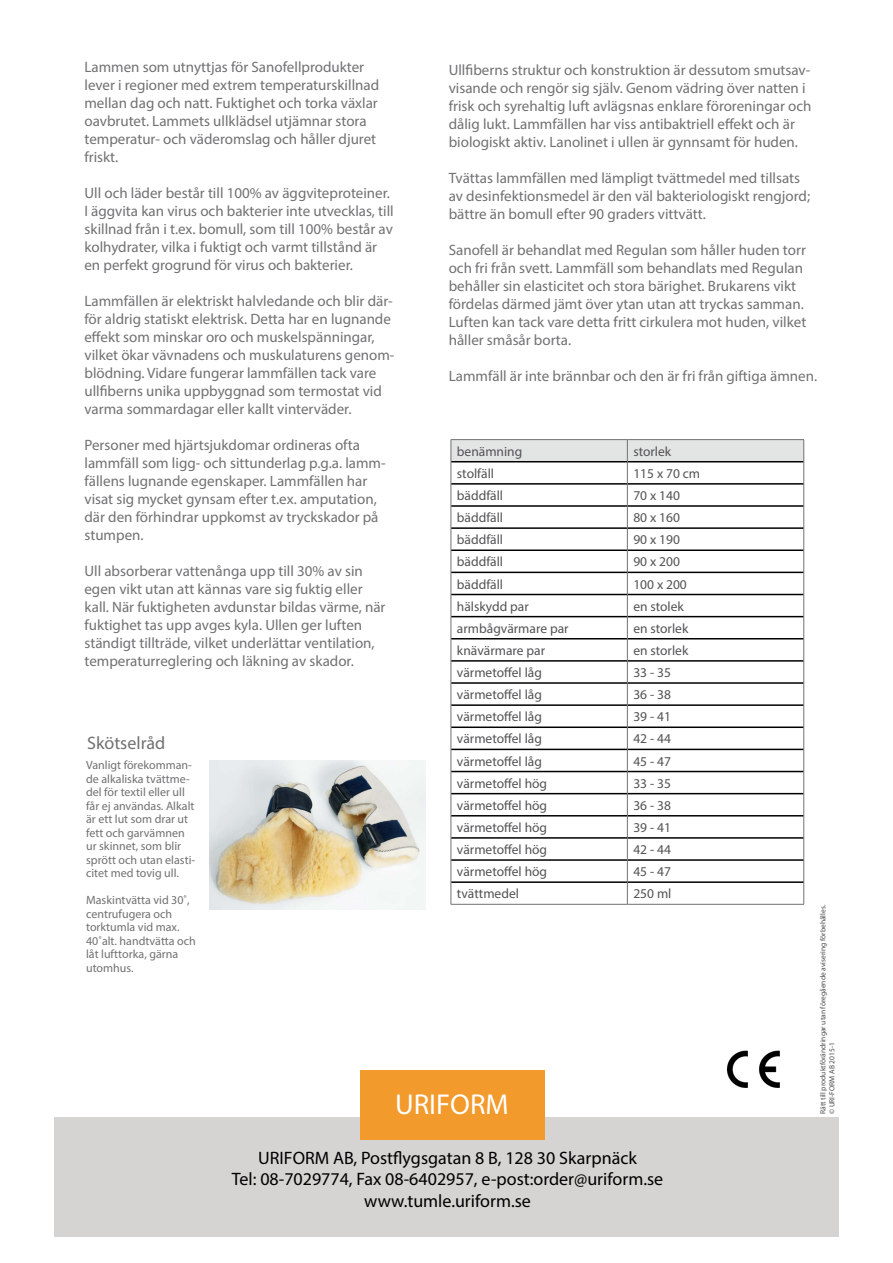
<style>
.page{position:relative;width:893px;height:1263px;background:#fff}
.page>*{position:absolute;margin:0;border:0;box-sizing:border-box;transform-origin:0 0}
.t1{font:28.8px "Myriad Pro";color:#fff}
.t2{font:18px/21.6px "Myriad Pro";color:#000;text-align:center}
.t3{font:18px "Myriad Pro";color:#707172}
.t4{font:15px/18px "Myriad Pro";color:#707172}
.t5{font:13.5px "Myriad Pro";color:#535355}
.t6{font:12px/13.5px "Myriad Pro";color:#707172}
.t7{font:7.5px/9px "Myriad Pro";color:#4b4b4d}
</style>
<div class="page">
<hr style="left:451px;top:439px;width:176px;height:1px;background:#707172">
<hr style="left:627px;top:439px;width:177px;height:1px;background:#707172">
<svg style="left:451px;top:440px;width:353px;height:464px"></svg>
<hr style="left:451px;top:904px;width:176px;height:1px;background:#707172">
<hr style="left:627px;top:904px;width:177px;height:1px;background:#707172">
<div style="left:54px;top:1117px;width:785px;height:119px;background:#d6d4d2"></div>
<div style="left:360px;top:1070px;width:184px;height:70px;background:#f39a2c"></div>
<img style="left:727px;top:1050px;width:53px;height:38px">
<img style="left:209px;top:760px;width:217px;height:150px">
<p class="t4" style="left:84px;top:58px;width:296px">Lammen som utnyttjas för Sanofellprodukter lever i regioner med extrem temperaturskillnad mellan dag och natt. Fuktighet och torka växlar oavbrutet. Lammets ullklädsel utjämnar stora temperatur- och väderomslag och håller djuret friskt.</p>
<p class="t4" style="left:84px;top:184px;width:311px">Ull och läder består till 100% av äggviteproteiner.<br>I äggvita kan virus och bakterier inte utvecklas, till skillnad från i t.ex. bomull, som till 100% består av kolhydrater, vilka i fuktigt och varmt tillstånd är en perfekt grogrund för virus och bakterier.</p>
<p class="t4" style="left:84px;top:292px;width:312px">Lammfällen är elektriskt halvledande och blir där&shy;för aldrig statiskt elektrisk. Detta har en lugnande effekt som minskar oro och muskelspänningar, vilket ökar vävnadens och muskulaturens genom&shy;blödning. Vidare fungerar lammfällen tack vare ullfiberns unika uppbyggnad som termostat vid varma sommardagar eller kallt vinterväder.</p>
<p class="t4" style="left:84px;top:436px;width:303px">Personer med hjärtsjukdomar ordineras ofta lammfäll som ligg- och sittunderlag p.g.a. lamm&shy;fällens lugnande egenskaper. Lammfällen har visat sig mycket gynsam efter t.ex. amputation, där den förhindrar uppkomst av tryckskador på stumpen.</p>
<p class="t4" style="left:84px;top:562px;width:302px">Ull absorberar vattenånga upp till 30% av sin egen vikt utan att kännas vare sig fuktig eller kall. När fuktigheten avdunstar bildas värme, när fuktighet tas upp avges kyla. Ullen ger luften ständigt tillträde, vilket underlättar ventilation, temperaturreglering och läkning av skador.</p>
<p class="t4" style="left:449px;top:61px;width:364px">Ullfiberns struktur och konstruktion är dessutom smutsav&shy;visande och rengör sig själv. Genom vädring över natten i frisk och syrehaltig luft avlägsnas enklare föroreningar och dålig lukt. Lammfällen har viss antibaktriell effekt och är biologiskt aktiv. Lanolinet i ullen är gynnsamt för huden.</p>
<p class="t4" style="left:449px;top:169px;width:363px">Tvättas lammfällen med lämpligt tvättmedel med tillsats av desinfektionsmedel är den väl bakteriologiskt rengjord; bättre än bomull efter 90 graders vittvätt.</p>
<p class="t4" style="left:449px;top:241px;width:359px">Sanofell är behandlat med Regulan som håller huden torr och fri från svett. Lammfäll som behandlats med Regulan behåller sin elasticitet och stora bärighet. Brukarens vikt fördelas därmed jämt över ytan utan att tryckas samman.<br>Luften kan tack vare detta fritt cirkulera mot huden, vilket håller småsår borta.</p>
<p class="t4" style="left:449px;top:367px;width:370px">Lammfäll är inte brännbar och den är fri från giftiga ämnen.</p>
<p class="t5" style="left:457px;top:443px;width:67px">benämning</p>
<p class="t5" style="left:633px;top:443px;width:39px">storlek</p>
<p class="t5" style="left:457px;top:465px;width:39px">stolfäll</p>
<p class="t5" style="left:633px;top:465px;width:68px">115 x 70 cm</p>
<p class="t5" style="left:457px;top:487px;width:48px">bäddfäll</p>
<p class="t5" style="left:633px;top:487px;width:48px">70 x 140</p>
<p class="t5" style="left:457px;top:509px;width:48px">bäddfäll</p>
<p class="t5" style="left:633px;top:509px;width:48px">80 x 160</p>
<p class="t5" style="left:457px;top:531px;width:48px">bäddfäll</p>
<p class="t5" style="left:633px;top:531px;width:48px">90 x 190</p>
<p class="t5" style="left:457px;top:553px;width:48px">bäddfäll</p>
<p class="t5" style="left:633px;top:553px;width:48px">90 x 200</p>
<p class="t5" style="left:457px;top:576px;width:48px">bäddfäll</p>
<p class="t5" style="left:633px;top:576px;width:55px">100 x 200</p>
<p class="t5" style="left:457px;top:598px;width:73px">hälskydd par</p>
<p class="t5" style="left:633px;top:598px;width:52px">en stolek</p>
<p class="t5" style="left:457px;top:620px;width:113px">armbågvärmare par</p>
<p class="t5" style="left:633px;top:620px;width:57px">en storlek</p>
<p class="t5" style="left:457px;top:642px;width:90px">knävärmare par</p>
<p class="t5" style="left:633px;top:642px;width:57px">en storlek</p>
<p class="t5" style="left:457px;top:664px;width:86px">värmetoffel låg</p>
<p class="t5" style="left:633px;top:664px;width:39px">33 - 35</p>
<p class="t5" style="left:457px;top:686px;width:86px">värmetoffel låg</p>
<p class="t5" style="left:633px;top:686px;width:39px">36 - 38</p>
<p class="t5" style="left:457px;top:708px;width:86px">värmetoffel låg</p>
<p class="t5" style="left:633px;top:708px;width:39px">39 - 41</p>
<p class="t5" style="left:457px;top:730px;width:86px">värmetoffel låg</p>
<p class="t5" style="left:633px;top:730px;width:39px">42 - 44</p>
<p class="t5" style="left:457px;top:753px;width:86px">värmetoffel låg</p>
<p class="t5" style="left:633px;top:753px;width:39px">45 - 47</p>
<p class="t5" style="left:457px;top:775px;width:92px">värmetoffel hög</p>
<p class="t5" style="left:633px;top:775px;width:39px">33 - 35</p>
<p class="t5" style="left:457px;top:797px;width:92px">värmetoffel hög</p>
<p class="t5" style="left:633px;top:797px;width:39px">36 - 38</p>
<p class="t5" style="left:457px;top:819px;width:92px">värmetoffel hög</p>
<p class="t5" style="left:633px;top:819px;width:39px">39 - 41</p>
<p class="t5" style="left:457px;top:841px;width:92px">värmetoffel hög</p>
<p class="t5" style="left:633px;top:841px;width:39px">42 - 44</p>
<p class="t5" style="left:457px;top:863px;width:92px">värmetoffel hög</p>
<p class="t5" style="left:633px;top:863px;width:39px">45 - 47</p>
<p class="t5" style="left:457px;top:885px;width:64px">tvättmedel</p>
<p class="t5" style="left:633px;top:885px;width:40px">250 ml</p>
<p class="t3" style="left:87px;top:732px;width:80px">Skötselråd</p>
<p class="t6" style="left:86px;top:758px;width:111px">Vanligt förekomman&shy;de alkaliska tvättme&shy;del för textil eller ull får ej användas. Alkalt är ett lut som drar ut fett och garvämnen ur skinnet, som blir sprött och utan elasti&shy;citet med tovig ull.</p>
<p class="t6" style="left:86px;top:893px;width:111px">Maskintvätta vid 30˚, centrufugera och torktumla vid max.<br>40˚alt. handtvätta och låt lufttorka, gärna utomhus.</p>
<p class="t7" style="left:818px;top:1114px;width:211px;rotate:-90deg">Rätt till produktförändringar utan föregående avisering förbehålles. © URI-FORM AB 2015-1</p>
<h1 class="t1" style="left:395px;top:1087px;width:115px">URIFORM</h1>
<p class="t2" style="left:232px;top:1147px;width:433px">URIFORM AB, Postflygsgatan 8 B, 128 30 Skarpnäck<br>Tel: 08-7029774, Fax 08-6402957, e-post:order@uriform.se www.tumle.uriform.se</p>
</div>
